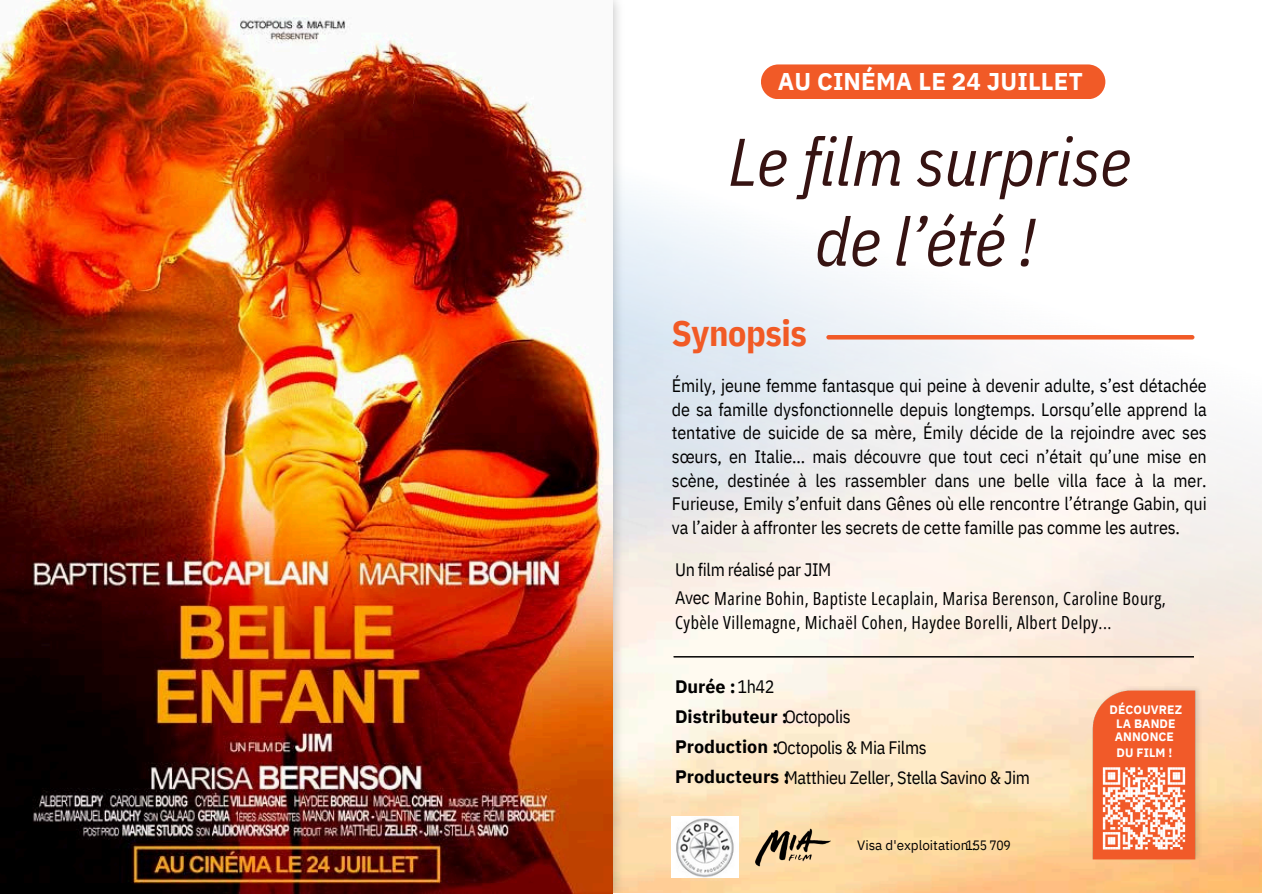
<style>
.page{position:relative;width:1263px;height:894px;background:#fff}
.page>*{position:absolute;margin:0;border:0;box-sizing:border-box;transform-origin:0 0}
.t1{font:italic 67.2px "IBM Plex Sans Cond";letter-spacing:-.01em;color:#361312}
.t2{font:700 36px "IBM Plex Sans Cond";letter-spacing:-.01em;color:#f15a25}
.t3{font:700 24.15px "IBM Plex Sans";letter-spacing:.005em;color:#fff}
.t4{font:18px/23.7px "IBM Plex Sans Cond";letter-spacing:-.02em;color:#000;text-align:justify}
.t5{font:18px "Open Sans Condensed";letter-spacing:.03em;color:#000}
.t6{font:700 18px "IBM Plex Sans";color:#000}
.t7{font:13.5px "IBM Plex Sans";color:#000}
.t8{font:13.5px "IBM Plex Sans Cond";letter-spacing:-.02em;color:#000}
.t9{font:700 12.15px/13.5px "IBM Plex Sans";letter-spacing:.005em;color:#fff;text-align:center}
.s1{font-family:"IBM Plex Sans Cond"}
.s2{font-family:"IBM Plex Sans Cond";font-weight:400}
.s3{font-family:"IBM Plex Sans";font-weight:700}
</style>
<div class="page">
<img style="left:624px;top:67px;width:637px;height:825px">
<img style="left:0;top:0;width:613px;height:893px">
<hr style="left:673px;top:656px;width:521px;height:1px;background:#020101">
<div style="left:761px;top:64px;width:344px;height:35px;background:#f15a27;border-radius:17px"></div>
<hr style="left:826px;top:335px;width:368px;height:4px;background:#f15a27;border-radius:2px">
<img style="left:747px;top:821px;width:91px;height:51px">
<img style="left:1085px;top:683px;width:117px;height:183px">
<img style="left:672px;top:816px;width:66px;height:61px">
<p class="t3" style="left:778px;top:66px;width:306px">AU CINÉMA LE 24 JUILLET</p>
<p class="t1" style="left:728px;top:117px;width:404px">Le film surprise</p>
<h3 class="t1" style="left:815px;top:197px;width:222px">de l’été !</h3>
<h5 class="t2" style="left:672px;top:308px;width:137px">Synopsis</h5>
<h5 class="t4" style="left:672px;top:373px;width:536px">Émily, jeune femme fantasque qui peine à devenir adulte, s’est détachée de sa famille dysfonctionnelle depuis longtemps. Lorsqu’elle apprend la tentative de suicide de sa mère, Émily décide de la rejoindre avec ses sœurs, en Italie… mais découvre que tout ceci n’était qu’une mise en scène, destinée à les rassembler dans une belle villa face à la mer.<br>Furieuse, Emily s’enfuit dans Gênes où elle rencontre l’étrange Gabin, qui va l’aider à affronter les secrets de cette famille pas comme les autres.</h5>
<h5 class="t4" style="left:675px;top:557px;width:158px">Un film réalisé par JIM</h5>
<h5 class="t5" style="left:675px;top:585px;width:492px"><span class="s1">Avec</span> Marine Bohin, Baptiste Lecaplain, Marisa Berenson, Caroline Bourg,</h5>
<h4 class="t5" style="left:675px;top:609px;width:438px">Cybèle Villemagne, Michaël Cohen, Haydee Borelli, Albert Delpy...</h4>
<h1 class="t6" style="left:675px;top:674px;width:101px">Durée :<span class="s2">1h42</span></h1>
<h5 class="t6" style="left:675px;top:704px;width:114px">Distributeur :</h5>
<h1 class="t4" style="left:784px;top:704px;width:68px">Octopolis</h1>
<h2 class="t4" style="left:675px;top:734px;width:253px"><span class="s3">Production :</span>Octopolis &amp; Mia Films</h2>
<h5 class="t4" style="left:785px;top:764px;width:247px">Matthieu Zeller, Stella Savino &amp; Jim</h5>
<h5 class="t6" style="left:675px;top:764px;width:116px">Producteurs :</h5>
<h4 class="t7" style="left:857px;top:836px;width:120px">Visa d'exploitation :</h4>
<h5 class="t8" style="left:966px;top:835px;width:46px">155 709</h5>
<p class="t9" style="left:1110px;top:703px;width:74px">DÉCOUVREZ<br>LA BANDE<br>ANNONCE</p>
<p class="t9" style="left:1116px;top:745px;width:57px">DU FILM !</p>
</div>
